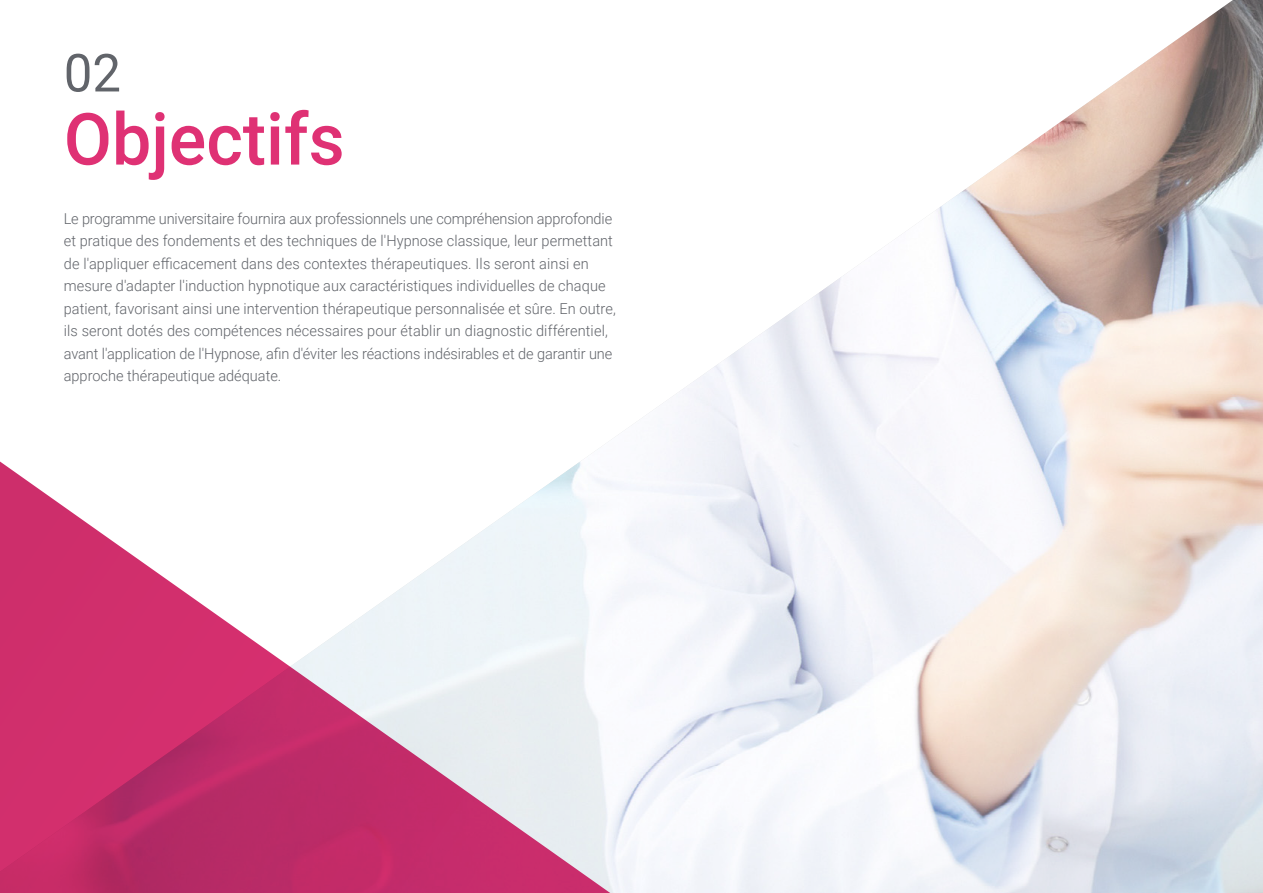
<style>
.page{position:relative;width:1263px;height:893px;background:#fff}
.page>*{position:absolute;margin:0;border:0;box-sizing:border-box;transform-origin:0 0}
.t1{font:500 72px "Roboto";color:#df3174}
.t2{font:52.5px "Roboto";color:#61646a}
.t3{font:300 15px/22.5px "Roboto";letter-spacing:.005em;color:#61646a}
</style>
<div class="page">
<img style="left:611px;top:0;width:652px;height:893px">
<svg style="left:0;top:446px;width:640px;height:447px"></svg>
<h2 class="t2" style="left:64px;top:36px;width:59px">02</h2>
<h1 class="t1" style="left:64px;top:89px;width:282px">Objectifs</h1>
<p class="t3" style="left:64px;top:207px;width:553px">Le programme universitaire fournira aux professionnels une compréhension approfondie et pratique des fondements et des techniques de l'Hypnose classique, leur permettant de l'appliquer efficacement dans des contextes thérapeutiques. Ils seront ainsi en mesure d'adapter l'induction hypnotique aux caractéristiques individuelles de chaque patient, favorisant ainsi une intervention thérapeutique personnalisée et sûre. En outre, ils seront dotés des compétences nécessaires pour établir un diagnostic différentiel, avant l'application de l'Hypnose, afin d'éviter les réactions indésirables et de garantir une approche thérapeutique adéquate.</p>
</div>
